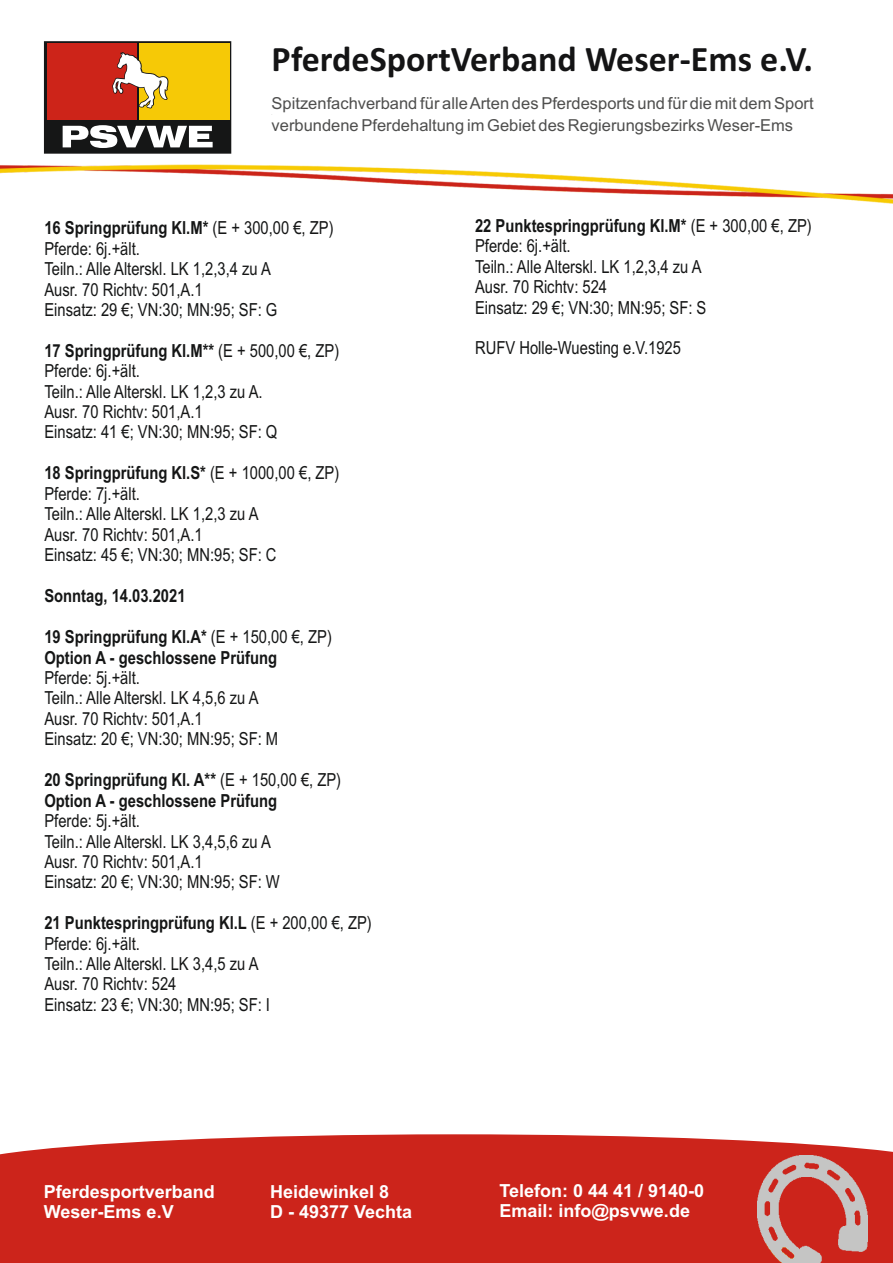
<style>
.page{position:relative;width:893px;height:1263px;background:#fff}
.page>*{position:absolute;margin:0;border:0;box-sizing:border-box;transform-origin:0 0}
.t1{font:700 36px "Calibri";color:#141415}
.t2{font:18px/20.4px "Arial Narrow";color:#151616}
.t3{font:700 18px/20.5px "Arial Narrow";color:#151616}
.t4{font:700 18px/20.1px "Arial";color:#fff}
.t5{font:16.5px/21.8px "Arial";color:#4e4e4d}
.s1{font-weight:700}
.s2{font-weight:400}
</style>
<div class="page">
<div style="left:0;top:1167px;width:893px;height:96px;background:#cc241b"></div>
<svg style="left:0;top:1134px;width:893px;height:66px;fill:#cc241b"></svg>
<svg style="left:44px;top:41px;width:187px;height:107px"></svg>
<img style="left:758px;top:1156px;width:110px;height:107px">
<img style="left:1px;top:148px;width:892px;height:56px">
<h1 class="t1" style="left:272px;top:44px;width:543px">PferdeSportVerband Weser-Ems e.V.</h1>
<p class="t5" style="left:272px;top:94px;width:544px">Spitzenfachverband für alle Arten des Pferdesports und für die mit dem Sport verbundene Pferdehaltung im Gebiet des Regierungsbezirks Weser-Ems</p>
<p class="t2" style="left:44px;top:220px;width:291px"><span class="s1">16 Springprüfung Kl.M*</span> (E + 300,00 €, ZP)<br>Pferde: 6j.+ält.<br>Teiln.: Alle Alterskl. LK 1,2,3,4 zu A<br>Ausr. 70 Richtv: 501,A.1<br>Einsatz: 29 €; VN:30; MN:95; SF: G</p>
<p class="t2" style="left:44px;top:342px;width:296px"><span class="s1">17 Springprüfung Kl.M**</span> (E + 500,00 €, ZP)<br>Pferde: 6j.+ält.<br>Teiln.: Alle Alterskl. LK 1,2,3 zu A.<br>Ausr. 70 Richtv: 501,A.1<br>Einsatz: 41 €; VN:30; MN:95; SF: Q</p>
<p class="t2" style="left:44px;top:465px;width:296px"><span class="s1">18 Springprüfung Kl.S*</span> (E + 1000,00 €, ZP)<br>Pferde: 7j.+ält.<br>Teiln.: Alle Alterskl. LK 1,2,3 zu A<br>Ausr. 70 Richtv: 501,A.1<br>Einsatz: 45 €; VN:30; MN:95; SF: C</p>
<p class="t3" style="left:44px;top:587px;width:143px">Sonntag, 14.03.2021</p>
<p class="t3" style="left:44px;top:628px;width:289px">19 Springprüfung Kl.A* <span class="s2">(E + 150,00 €, ZP)<br></span>Option A - geschlossene Prüfung</p>
<p class="t2" style="left:44px;top:669px;width:235px">Pferde: 5j.+ält.<br>Teiln.: Alle Alterskl. LK 4,5,6 zu A<br>Ausr. 70 Richtv: 501,A.1<br>Einsatz: 20 €; VN:30; MN:95; SF: M</p>
<p class="t3" style="left:44px;top:771px;width:298px">20 Springprüfung Kl. A** <span class="s2">(E + 150,00 €, ZP)<br></span>Option A - geschlossene Prüfung</p>
<p class="t2" style="left:44px;top:812px;width:237px">Pferde: 5j.+ält.<br>Teiln.: Alle Alterskl. LK 3,4,5,6 zu A<br>Ausr. 70 Richtv: 501,A.1<br>Einsatz: 20 €; VN:30; MN:95; SF: W</p>
<p class="t2" style="left:44px;top:914px;width:329px"><span class="s1">21 Punktespringprüfung Kl.L</span> (E + 200,00 €, ZP)<br>Pferde: 6j.+ält.<br>Teiln.: Alle Alterskl. LK 3,4,5 zu A<br>Ausr. 70 Richtv: 524<br>Einsatz: 23 €; VN:30; MN:95; SF: I</p>
<p class="t2" style="left:475px;top:217px;width:338px"><span class="s1">22 Punktespringprüfung Kl.M*</span> (E + 300,00 €, ZP)<br>Pferde: 6j.+ält.<br>Teiln.: Alle Alterskl. LK 1,2,3,4 zu A<br>Ausr. 70 Richtv: 524<br>Einsatz: 29 €; VN:30; MN:95; SF: S</p>
<p class="t2" style="left:475px;top:340px;width:207px">RUFV Holle-Wuesting e.V.1925</p>
<p class="t4" style="left:44px;top:1183px;width:173px">Pferdesportverband<br>Weser-Ems e.V</p>
<p class="t4" style="left:270px;top:1183px;width:144px">Heidewinkel 8<br>D - 49377 Vechta</p>
<p class="t4" style="left:499px;top:1182px;width:206px">Telefon: 0 44 41 / 9140-0<br>Email: info@psvwe.de</p>
</div>
